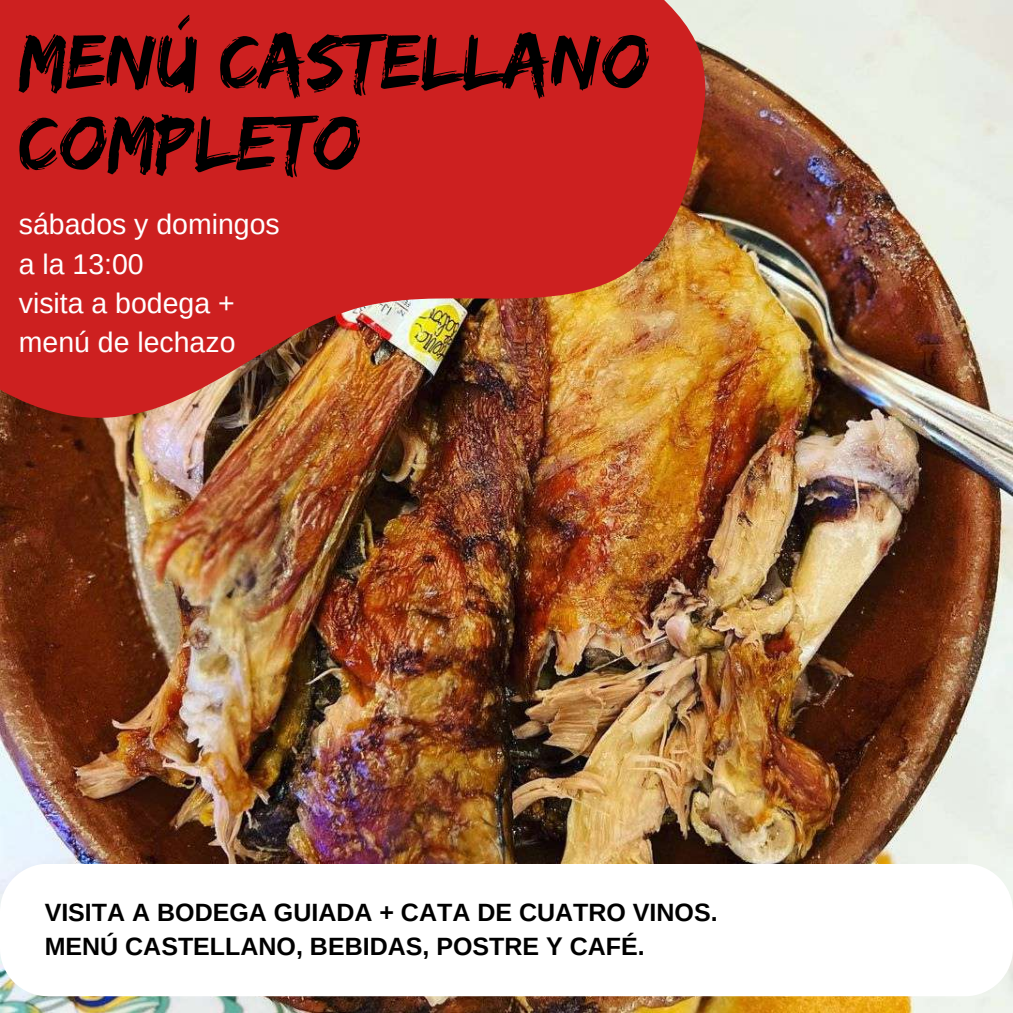
<style>
.page{position:relative;width:1013px;height:1013px;background:#fff}
.page>*{position:absolute;margin:0;border:0;box-sizing:border-box;transform-origin:0 0}
.t1{font:80px/81.5px "Edo";color:#000}
.t2{font:28.5px/39.1px "Arimo";color:#fff}
.t3{font:700 25px/34.8px "Arimo";color:#000}
</style>
<div class="page">
<img style="left:0;top:0;width:1012px;height:1012px">
<img style="left:0;top:0;width:764px;height:531px">
<svg style="left:0;top:863px;width:1012px;height:133px"></svg>
<h1 class="t1" style="left:19px;top:19px;width:632px">MENÚ CASTELLANO<br>COMPLETO</h1>
<p class="t2" style="left:19px;top:205px;width:262px">sábados y domingos a la 13:00<br>visita a bodega + menú de lechazo</p>
<p class="t3" style="left:45px;top:894px;width:674px">VISITA A BODEGA GUIADA + CATA DE CUATRO VINOS.<br>MENÚ CASTELLANO, BEBIDAS, POSTRE Y CAFÉ.</p>
</div>
